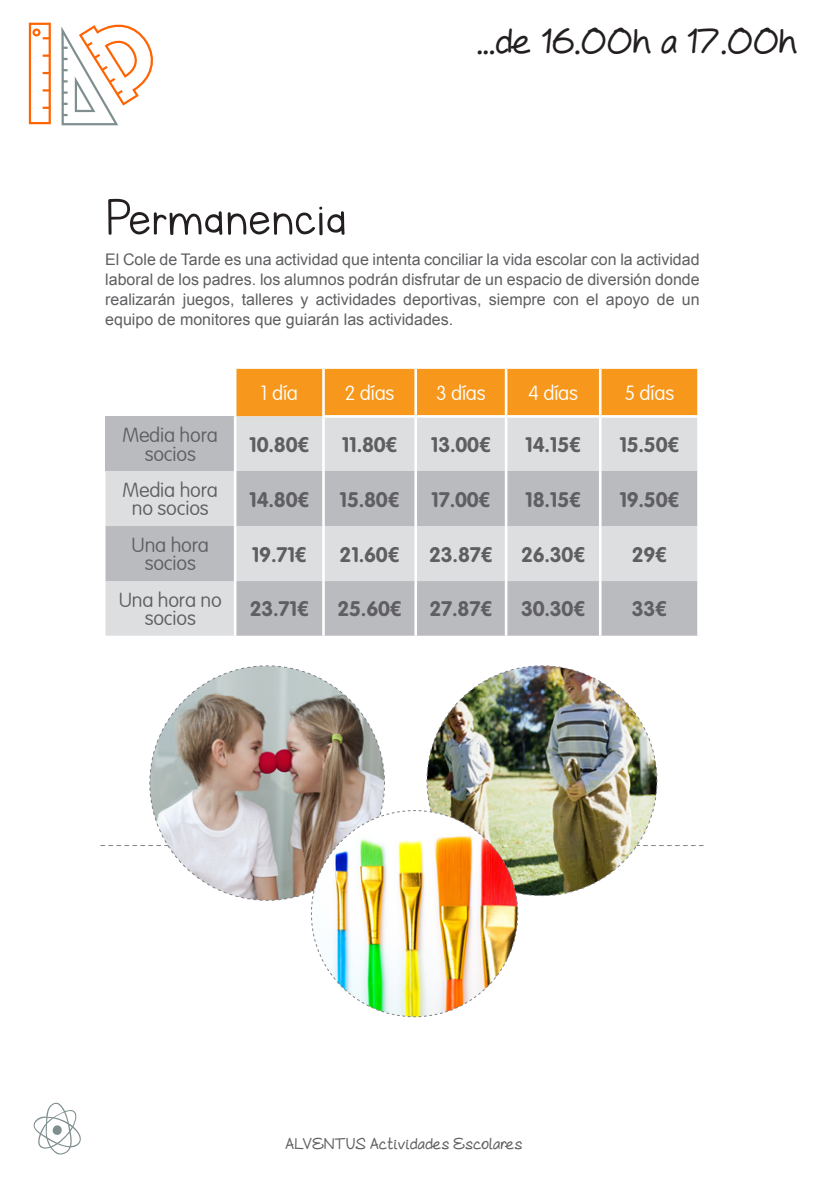
<style>
.page{position:relative;width:840px;height:1191px;background:#fff}
.page>*{position:absolute;margin:0;border:0;box-sizing:border-box;transform-origin:0 0}
.t1{font:60px "Lettersfor Learners";letter-spacing:-.01em;color:#231f20}
.t2{font:800 36px "As Cute As";color:#231f20}
.t3{font:700 20.8px "VAG Rounded Std";letter-spacing:-.01em;color:#5f5f62}
.t4{font:100 20px/18.2px "VAG Rounded Light S Si";letter-spacing:-.01em;color:#5f5f62;text-align:center}
.t5{font:100 20px "VAG Rounded Light S Si";letter-spacing:-.01em;color:#fff}
.t6{font:16px/20px "Arial";color:#5f5f62;text-align:justify}
.t7{font:800 16px "As Cute As";color:#5f5f62}
</style>
<div class="page">
<svg style="left:33px;top:1102px;width:48px;height:53px"></svg>
<svg style="left:29px;top:23px;width:22px;height:101px"></svg>
<svg style="left:61px;top:24px;width:92px;height:101px"></svg>
<div style="left:236px;top:369px;width:460px;height:47px;background:#f7981d"></div>
<svg style="left:105px;top:416px;width:591px;height:55px;background:#d5d6d8"></svg>
<svg style="left:105px;top:471px;width:591px;height:164px;background:#c8c9cc"></svg>
<hr style="left:234px;top:416px;width:2px;height:55px;background:#fff">
<hr style="left:322px;top:418px;width:2px;height:53px;background:#fff">
<hr style="left:414px;top:418px;width:3px;height:53px;background:#fff">
<hr style="left:504px;top:418px;width:3px;height:53px;background:#fff">
<hr style="left:598px;top:418px;width:3px;height:53px;background:#fff">
<hr style="left:234px;top:471px;width:2px;height:55px;background:#fff">
<hr style="left:234px;top:526px;width:2px;height:55px;background:#fff">
<hr style="left:234px;top:581px;width:2px;height:54px;background:#fff">
<hr style="left:322px;top:471px;width:2px;height:55px;background:#fff">
<hr style="left:414px;top:471px;width:3px;height:55px;background:#fff">
<hr style="left:504px;top:471px;width:3px;height:55px;background:#fff">
<hr style="left:598px;top:471px;width:3px;height:55px;background:#fff">
<hr style="left:322px;top:526px;width:2px;height:55px;background:#fff">
<hr style="left:414px;top:526px;width:3px;height:55px;background:#fff">
<hr style="left:504px;top:526px;width:3px;height:55px;background:#fff">
<hr style="left:598px;top:526px;width:3px;height:55px;background:#fff">
<hr style="left:322px;top:581px;width:2px;height:54px;background:#fff">
<hr style="left:414px;top:581px;width:3px;height:54px;background:#fff">
<hr style="left:504px;top:581px;width:3px;height:54px;background:#fff">
<hr style="left:598px;top:581px;width:3px;height:54px;background:#fff">
<hr style="left:322px;top:369px;width:2px;height:46px;background:#fff">
<hr style="left:414px;top:369px;width:3px;height:46px;background:#fff">
<hr style="left:504px;top:369px;width:3px;height:46px;background:#fff">
<hr style="left:598px;top:369px;width:3px;height:46px;background:#fff">
<hr style="left:322px;top:415px;width:93px;height:3px;background:#fff">
<hr style="left:415px;top:415px;width:91px;height:3px;background:#fff">
<hr style="left:506px;top:415px;width:94px;height:3px;background:#fff">
<hr style="left:600px;top:415px;width:99px;height:3px;background:#fff">
<img style="left:101px;top:665px;width:601px;height:254px">
<img style="left:310px;top:810px;width:208px;height:207px">
<h2 class="t2" style="left:476px;top:19px;width:322px">...de 16.00h a 17.00h</h2>
<h1 class="t1" style="left:105px;top:185px;width:244px">Permanencia</h1>
<p class="t6" style="left:105px;top:249px;width:595px">El Cole de Tarde es una actividad que intenta conciliar la vida escolar con la actividad laboral de los padres. los alumnos podrán disfrutar de un espacio de diversión donde realizarán juegos, talleres y actividades deportivas, siempre con el apoyo de un equipo de monitores que guiarán las actividades.</p>
<p class="t5" style="left:260px;top:381px;width:39px">1 día</p>
<p class="t5" style="left:344px;top:381px;width:51px">2 días</p>
<p class="t5" style="left:436px;top:381px;width:51px">3 días</p>
<p class="t5" style="left:528px;top:381px;width:51px">4 días</p>
<p class="t5" style="left:624px;top:381px;width:51px">5 días</p>
<p class="t4" style="left:122px;top:426px;width:97px">Media hora socios</p>
<h3 class="t3" style="left:249px;top:432px;width:61px">10.80€</h3>
<h3 class="t3" style="left:341px;top:432px;width:57px">11.80€</h3>
<h3 class="t3" style="left:430px;top:432px;width:61px">13.00€</h3>
<h3 class="t3" style="left:525px;top:432px;width:57px">14.15€</h3>
<h3 class="t3" style="left:619px;top:432px;width:61px">15.50€</h3>
<p class="t4" style="left:123px;top:481px;width:97px">Media hora no socios</p>
<h3 class="t3" style="left:249px;top:487px;width:61px">14.80€</h3>
<h3 class="t3" style="left:339px;top:487px;width:61px">15.80€</h3>
<h3 class="t3" style="left:431px;top:487px;width:61px">17.00€</h3>
<h3 class="t3" style="left:525px;top:487px;width:57px">18.15€</h3>
<h3 class="t3" style="left:619px;top:487px;width:61px">19.50€</h3>
<p class="t4" style="left:131px;top:536px;width:79px">Una hora socios</p>
<h3 class="t3" style="left:252px;top:542px;width:56px">19.71€</h3>
<h3 class="t3" style="left:339px;top:542px;width:61px">21.60€</h3>
<h3 class="t3" style="left:429px;top:542px;width:65px">23.87€</h3>
<h3 class="t3" style="left:520px;top:542px;width:66px">26.30€</h3>
<h3 class="t3" style="left:631px;top:542px;width:37px">29€</h3>
<p class="t4" style="left:119px;top:591px;width:105px">Una hora no socios</p>
<h3 class="t3" style="left:249px;top:597px;width:61px">23.71€</h3>
<h3 class="t3" style="left:337px;top:597px;width:66px">25.60€</h3>
<h3 class="t3" style="left:429px;top:597px;width:64px">27.87€</h3>
<h3 class="t3" style="left:520px;top:597px;width:66px">30.30€</h3>
<h3 class="t3" style="left:631px;top:597px;width:37px">33€</h3>
<p class="t7" style="left:285px;top:1133px;width:238px">ALVENTUS Actividades Escolares</p>
</div>
